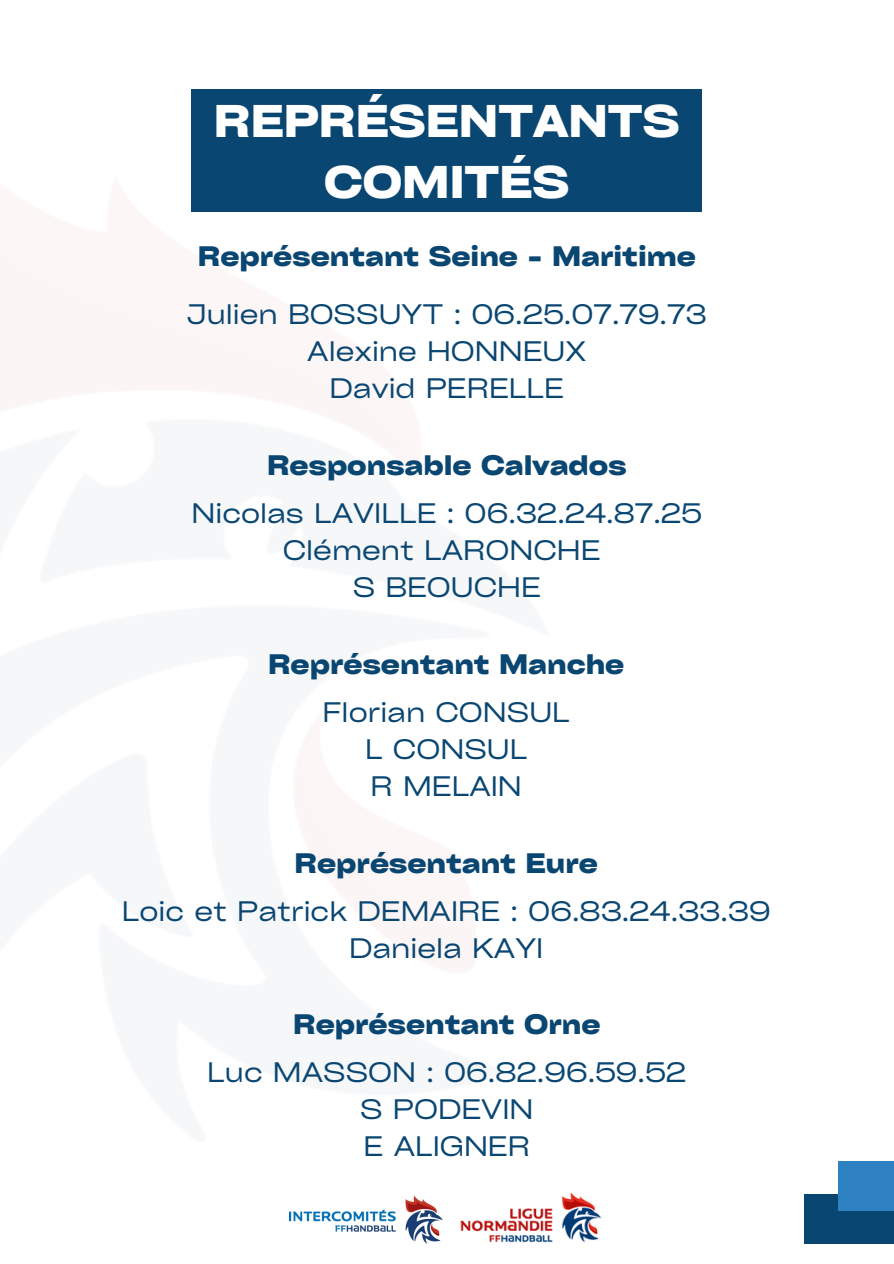
<style>
.page{position:relative;width:894px;height:1264px;background:#fff}
.page>*{position:absolute;margin:0;border:0;box-sizing:border-box;transform-origin:0 0}
.t1{font:700 expanded 43.95px/60.8px "Cy Grotesk";color:#fff;text-align:center}
.t2{font:expanded 27px "Cy Grotesk";color:#0a4672}
.t3{font:700 expanded 27px "Cy Grotesk";color:#0a4672}
</style>
<div class="page">
<img style="left:460px;top:1192px;width:141px;height:51px">
<img style="left:290px;top:1195px;width:153px;height:49px">
<div style="left:804px;top:1194px;width:89px;height:49px;background:#0a4672"></div>
<div style="left:838px;top:1161px;width:55px;height:49px;background:#2e82c1"></div>
<div style="left:191px;top:89px;width:510px;height:123px;background:#0a4672"></div>
<p class="t1" style="left:214px;top:89px;width:467px">REPRÉSENTANTS<br>COMITÉS</p>
<h1 class="t3" style="left:198px;top:239px;width:499px">Représentant Seine - Maritime</h1>
<h2 class="t2" style="left:187px;top:297px;width:521px">Julien BOSSUYT : 06.25.07.79.73</h2>
<p class="t2" style="left:307px;top:334px;width:280px">Alexine HONNEUX</p>
<p class="t2" style="left:329px;top:371px;width:236px">David PERELLE</p>
<p class="t3" style="left:267px;top:448px;width:361px">Responsable Calvados</p>
<h2 class="t2" style="left:191px;top:496px;width:512px">Nicolas LAVILLE : 06.32.24.87.25</h2>
<p class="t2" style="left:283px;top:533px;width:319px">Clément LARONCHE</p>
<p class="t2" style="left:352px;top:570px;width:190px">S BEOUCHE</p>
<p class="t3" style="left:268px;top:647px;width:358px">Représentant Manche</p>
<h2 class="t2" style="left:322px;top:694px;width:249px">Florian CONSUL</h2>
<p class="t2" style="left:365px;top:732px;width:164px">L CONSUL</p>
<p class="t2" style="left:370px;top:769px;width:153px">R MELAIN</p>
<p class="t3" style="left:294px;top:845px;width:305px">Représentant Eure</p>
<h2 class="t2" style="left:122px;top:893px;width:650px">Loic et Patrick DEMAIRE : 06.83.24.33.39</h2>
<p class="t2" style="left:349px;top:930px;width:196px">Daniela KAYI</p>
<p class="t3" style="left:293px;top:1007px;width:309px">Représentant Orne</p>
<h2 class="t2" style="left:207px;top:1055px;width:480px">Luc MASSON : 06.82.96.59.52</h2>
<p class="t2" style="left:360px;top:1092px;width:175px">S PODEVIN</p>
<p class="t2" style="left:363px;top:1129px;width:168px">E ALIGNER</p>
</div>
